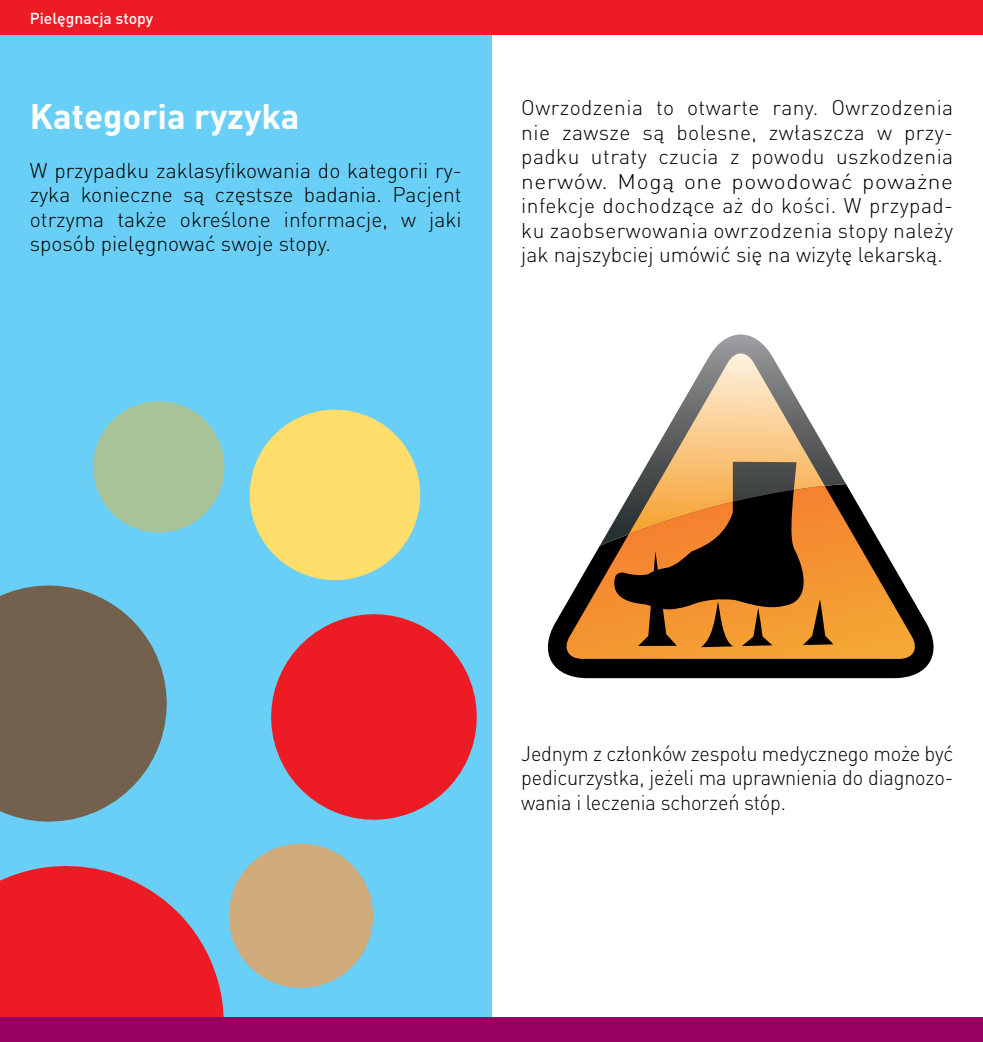
<style>
.page{position:relative;width:983px;height:1042px;background:#fff}
.page>*{position:absolute;margin:0;border:0;box-sizing:border-box;transform-origin:0 0}
.t1{font:700 35px "DIN Pl";color:#fff}
.t2{font:300 21px/24.5px "DIN Pl";color:#000;text-align:justify}
.t3{font:300 21px/24.5px "DIN Pl";color:#000;text-align:justify;scale:.95 1}
.t4{font:500 15.75px "DIN Pl";color:#fff}
</style>
<div class="page">
<svg style="left:547px;top:484px;width:387px;height:194px;fill:#000"></svg>
<svg style="left:599px;top:334px;width:246px;height:152px"></svg>
<svg style="left:562px;top:486px;width:356px;height:173px"></svg>
<svg style="left:610px;top:353px;width:223px;height:294px"></svg>
<div style="left:0;top:30px;width:491px;height:1012px;background:#6acff6"></div>
<svg style="left:0;top:585px;width:167px;height:237px;background:#717167"></svg>
<svg style="left:0;top:866px;width:224px;height:151px;background:#d93642"></svg>
<svg style="left:218px;top:843px;width:156px;height:155px"></svg>
<svg style="left:84px;top:401px;width:337px;height:191px"></svg>
<svg style="left:271px;top:614px;width:206px;height:206px;fill:#ed1c24"></svg>
<div style="left:0;top:1017px;width:982px;height:25px;background:#97005e"></div>
<div style="left:0;top:0;width:982px;height:35px;background:#ed1c24"></div>
<p class="t4" style="left:30px;top:8px;width:125px">Pielęgnacja stopy</p>
<h1 class="t1" style="left:30px;top:93px;width:271px">Kategoria ryzyka</h1>
<p class="t2" style="left:30px;top:158px;width:433px">W przypadku zaklasyfikowania do kategorii ry&shy;zyka konieczne są częstsze badania. Pacjent otrzyma także określone informacje, w jaki sposób pielęgnować swoje stopy.</p>
<p class="t2" style="left:521px;top:95px;width:433px">Owrzodzenia to otwarte rany. Owrzodzenia nie zawsze są bolesne, zwłaszcza w przy&shy;padku utraty czucia z powodu uszkodzenia nerwów. Mogą one powodować poważne infekcje dochodzące aż do kości. W przypad&shy;ku zaobserwowania owrzodzenia stopy należy jak najszybciej umówić się na wizytę lekarską.</p>
<p class="t3" style="left:521px;top:741px;width:456px">Jednym z członków zespołu medycznego może być pedicurzystka, jeżeli ma uprawnienia do diagnozo&shy;wania i leczenia schorzeń stóp.</p>
</div>
